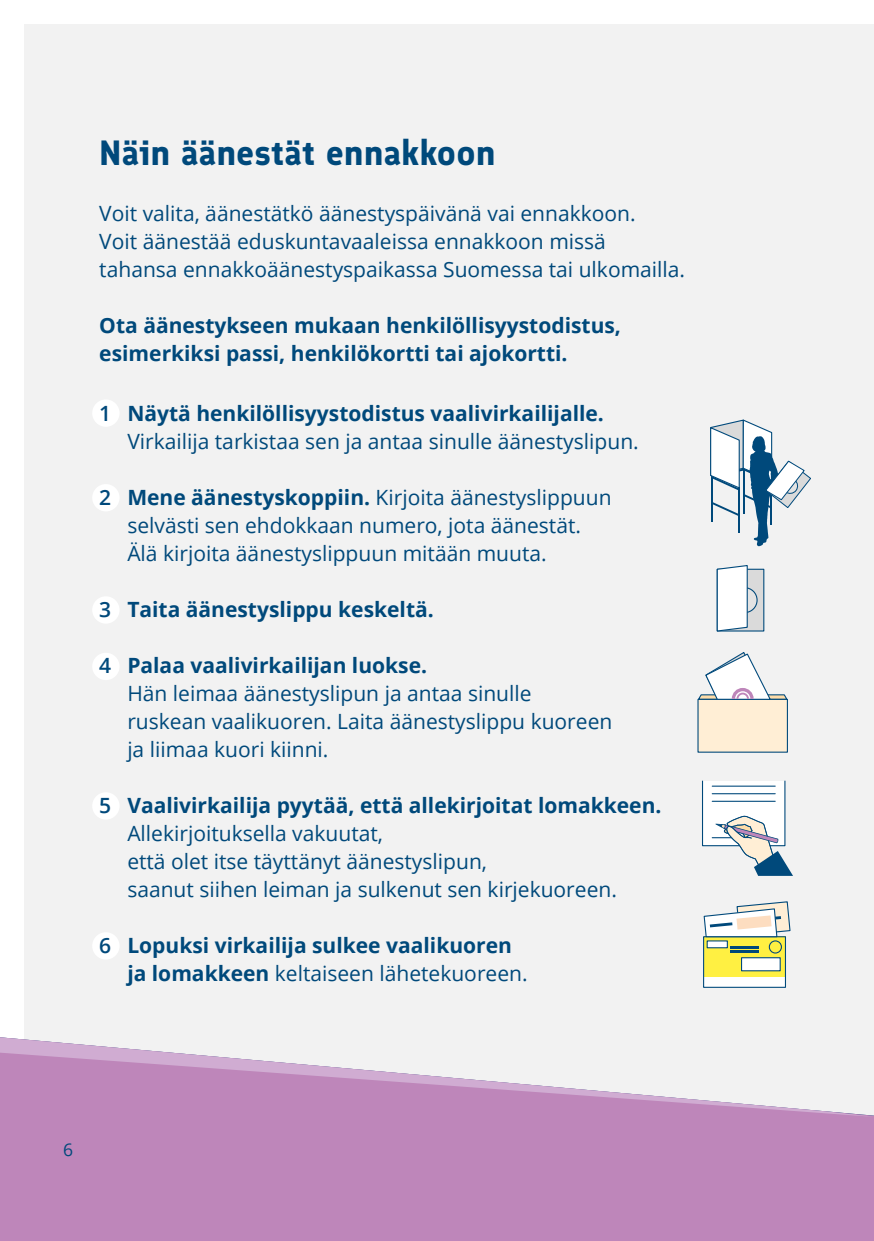
<style>
.page{position:relative;width:874px;height:1241px;background:#fff}
.page>*{position:absolute;margin:0;border:0;box-sizing:border-box;transform-origin:0 0}
.H4_väliotsikko{font:700 35px "Finlandica";color:#00497b}
.H5_leipäteksti{font:21px "Open Sans";color:#00497b}
.H5_leipäteksti-2{font:700 21px "Open Sans";color:#00497b}
.artifact_sivunumero{font:17.5px "Open Sans";color:#00497b}
.s1{font-weight:600}
.s2{font-weight:700}
</style>
<div class="page">
<div style="left:25px;top:25px;width:848px;height:1190px;background:#f2f2f2"></div>
<div style="left:0;top:1116px;width:873px;height:124px;background:#be86ba"></div>
<svg style="left:0;top:1037px;width:873px;height:79px"></svg>
<div style="left:92px;top:399px;width:27px;height:28px;background:#fff;border-radius:50%"></div>
<div style="left:92px;top:484px;width:27px;height:27px;background:#fff;border-radius:50%"></div>
<div style="left:92px;top:596px;width:27px;height:27px;background:#fff;border-radius:50%"></div>
<div style="left:92px;top:652px;width:27px;height:28px;background:#fff;border-radius:50%"></div>
<div style="left:92px;top:792px;width:27px;height:27px;background:#fff;border-radius:50%"></div>
<div style="left:92px;top:932px;width:27px;height:27px;background:#fff;border-radius:50%"></div>
<svg style="left:710px;top:419px;width:101px;height:127px"></svg>
<div style="left:716px;top:568px;width:48px;height:63px;background:#dadada"></div>
<div style="left:731px;top:587px;width:25px;height:25px;background:#e3e3e3;border-radius:50%"></div>
<div style="left:731px;top:587px;width:26px;height:26px;border:1px solid #00497b;border-radius:50%"></div>
<svg style="left:716px;top:565px;width:32px;height:67px;background:#e0e8ee"></svg>
<div style="left:697px;top:698px;width:90px;height:54px;background:#ffeed5"></div>
<svg style="left:697px;top:652px;width:91px;height:50px"></svg>
<div style="left:702px;top:780px;width:82px;height:65px;background:#fff"></div>
<div style="left:701px;top:780px;width:84px;height:66px;border:1px solid #00497b"></div>
<hr style="left:711px;top:793px;width:63px;height:1px;background:#00497b">
<hr style="left:711px;top:800px;width:63px;height:1px;background:#00497b">
<hr style="left:711px;top:785px;width:63px;height:1px;background:#00497b">
<svg style="left:711px;top:815px;width:81px;height:60px"></svg>
<div style="left:703px;top:936px;width:82px;height:51px;background:#fff"></div>
<div style="left:703px;top:936px;width:82px;height:40px;background:#fff042"></div>
<div style="left:706px;top:940px;width:21px;height:8px;background:#fff;border:1px solid #00497b"></div>
<div style="left:740px;top:957px;width:40px;height:14px;background:#fff;border:1px solid #00497b"></div>
<hr style="left:730px;top:946px;width:28px;height:2px;background:#00497b">
<hr style="left:730px;top:950px;width:28px;height:2px;background:#00497b">
<div style="left:768px;top:940px;width:13px;height:13px;border:1px solid #00497b;border-radius:50%"></div>
<svg style="left:703px;top:901px;width:87px;height:36px"></svg>
<p class="H4_väliotsikko" style="left:99px;top:131px;width:397px">Näin äänestät ennakkoon</p>
<p class="H5_leipäteksti" style="left:99px;top:199px;width:537px">Voit valita, äänestätkö äänestyspäivänä vai ennakkoon.</p>
<p class="H5_leipäteksti" style="left:99px;top:227px;width:508px">Voit äänestää eduskuntavaaleissa ennakkoon missä</p>
<p class="H5_leipäteksti" style="left:99px;top:255px;width:587px">tahansa ennakkoäänestyspaikassa Suomessa tai ulkomailla.</p>
<p class="H5_leipäteksti-2" style="left:99px;top:311px;width:523px">Ota äänestykseen mukaan henkilöllisyystodistus,</p>
<p class="H5_leipäteksti-2" style="left:99px;top:339px;width:469px">esimerkiksi passi, henkilökortti tai ajokortti.</p>
<p class="H5_leipäteksti-2" style="left:99px;top:398px;width:506px"><span class="s1">1</span> Näytä henkilöllisyystodistus vaalivirkailijalle.</p>
<p class="H5_leipäteksti" style="left:127px;top:427px;width:512px">Virkailija tarkistaa sen ja antaa sinulle äänestyslipun.</p>
<p class="H5_leipäteksti" style="left:99px;top:483px;width:513px"><span class="s1">2</span> <span class="s2">Mene äänestyskoppiin.</span> Kirjoita äänestyslippuun</p>
<p class="H5_leipäteksti" style="left:127px;top:511px;width:455px">selvästi sen ehdokkaan numero, jota äänestät.</p>
<p class="H5_leipäteksti" style="left:127px;top:539px;width:421px">Älä kirjoita äänestyslippuun mitään muuta.</p>
<p class="H5_leipäteksti-2" style="left:99px;top:594px;width:336px"><span class="s1">3</span> Taita äänestyslippu keskeltä.</p>
<p class="H5_leipäteksti-2" style="left:99px;top:650px;width:329px"><span class="s1">4</span> Palaa vaalivirkailijan luokse.</p>
<p class="H5_leipäteksti" style="left:127px;top:679px;width:405px">Hän leimaa äänestyslipun ja antaa sinulle</p>
<p class="H5_leipäteksti" style="left:127px;top:707px;width:486px">ruskean vaalikuoren. Laita äänestyslippu kuoreen</p>
<p class="H5_leipäteksti" style="left:127px;top:735px;width:203px">ja liimaa kuori kiinni.</p>
<p class="H5_leipäteksti-2" style="left:99px;top:790px;width:563px"><span class="s1">5</span> Vaalivirkailija pyytää, että allekirjoitat lomakkeen.</p>
<p class="H5_leipäteksti" style="left:127px;top:819px;width:257px">Allekirjoituksella vakuutat,</p>
<p class="H5_leipäteksti" style="left:127px;top:847px;width:361px">että olet itse täyttänyt äänestyslipun,</p>
<p class="H5_leipäteksti" style="left:127px;top:875px;width:491px">saanut siihen leiman ja sulkenut sen kirjekuoreen.</p>
<p class="H5_leipäteksti-2" style="left:99px;top:930px;width:414px"><span class="s1">6</span> Lopuksi virkailija sulkee vaalikuoren</p>
<p class="H5_leipäteksti" style="left:127px;top:959px;width:401px"><span class="s2">ja lomakkeen</span> keltaiseen lähetekuoreen.</p>
<p class="artifact_sivunumero" style="left:63px;top:1137px;width:12px">6</p>
</div>
